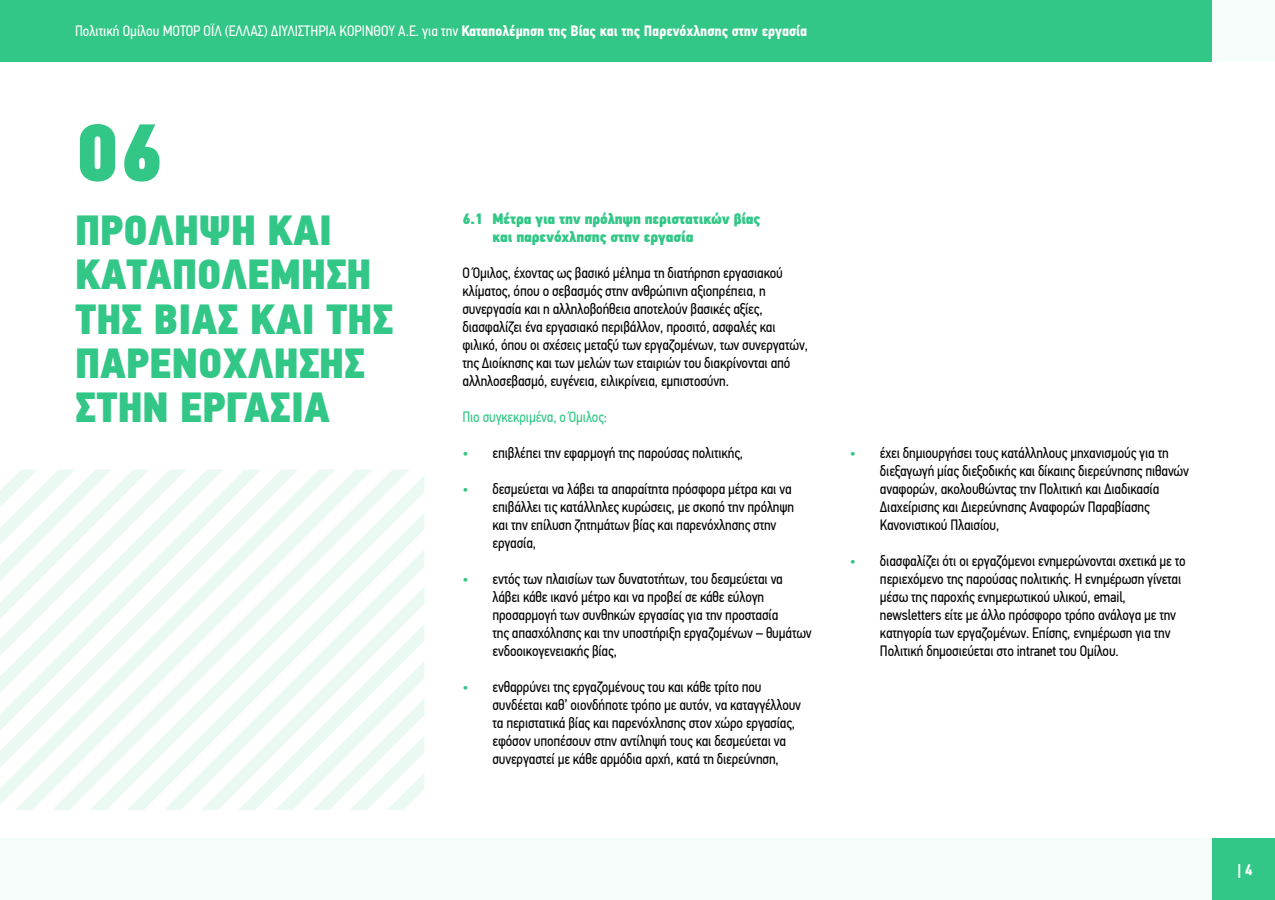
<style>
.page{position:relative;width:1275px;height:900px;background:#fff}
.page>*{position:absolute;margin:0;border:0;box-sizing:border-box;transform-origin:0 0}
.t1{font:81.6px "PF Din Text Cond Pro X Black";color:#33c787}
.t2{font:42px/44.4px "PF Din Text Cond Pro X Black";color:#33c787}
.t3{font:15px/18px "PF Din Text Cond Pro";letter-spacing:-.01em;color:#000}
.t4{font:15px "PF Din Text Cond Pro";color:#fff}
.t5{font:15px/18px "PF Din Text Cond Pro X Black";letter-spacing:-.01em;color:#33c787}
.t6{font:15px "PF Din Text Cond Pro";letter-spacing:-.01em;color:#33c787}
.t7{font:700 15px "PF Din Text Cond Pro";color:#fff}
.s1{font-weight:700}
.s2{color:#33c787}
</style>
<div class="page">
<div style="left:63px;top:0;width:1212px;height:61px;background:#f5fcf9"></div>
<div style="left:0;top:839px;width:1212px;height:61px;background:#f5fcf9"></div>
<div style="left:0;top:0;width:1212px;height:61px;background:#33c787"></div>
<div style="left:1212px;top:839px;width:63px;height:61px;background:#33c787"></div>
<svg style="left:0;top:475px;width:16px;height:329px"></svg>
<svg style="left:16px;top:470px;width:408px;height:340px"></svg>
<p class="t4" style="left:75px;top:22px;width:734px">Πολιτική Ομίλου ΜΟΤΟΡ ΟΪΛ (ΕΛΛΑΣ) ΔΙΥΛΙΣΤΗΡΙΑ ΚΟΡΙΝΘΟΥ Α.Ε. για την <span class="s1">Καταπολέμηση της Βίας και της Παρενόχλησης στην εργασία</span></p>
<h1 class="t1" style="left:75px;top:102px;width:90px">06</h1>
<h2 class="t2" style="left:75px;top:209px;width:320px">ΠΡΟΛΗΨΗ ΚΑΙ<br>ΚΑΤΑΠΟΛΕΜΗΣΗ<br>ΤΗΣ ΒΙΑΣ ΚΑΙ ΤΗΣ<br>ΠΑΡΕΝΟΧΛΗΣΗΣ<br>ΣΤΗΝ ΕΡΓΑΣΙΑ</h2>
<p class="t5" style="left:492px;top:211px;width:270px;text-indent:-30px">6.1 Μέτρα για την πρόληψη περιστατικών βίας και παρενόχλησης στην εργασία</p>
<p class="t3" style="left:462px;top:264px;width:347px">Ο Όμιλος, έχοντας ως βασικό μέλημα τη διατήρηση εργασιακού κλίματος, όπου ο σεβασμός στην ανθρώπινη αξιοπρέπεια, η συνεργασία και η αλληλοβοήθεια αποτελούν βασικές αξίες, διασφαλίζει ένα εργασιακό περιβάλλον, προσιτό, ασφαλές και φιλικό, όπου οι σχέσεις μεταξύ των εργαζομένων, των συνεργατών, της Διοίκησης και των μελών των εταιριών του διακρίνονται από αλληλοσεβασμό, ευγένεια, ειλικρίνεια, εμπιστοσύνη.</p>
<p class="t6" style="left:462px;top:408px;width:146px">Πιο συγκεκριμένα, ο Όμιλος:</p>
<p class="t3" style="left:462px;top:444px;width:282px"><span class="s2">•</span> επιβλέπει την εφαρμογή της παρούσας πολιτικής,</p>
<p class="t3" style="left:492px;top:480px;width:303px;text-indent:-30px"><span class="s2">•</span> δεσμεύεται να λάβει τα απαραίτητα πρόσφορα μέτρα και να επιβάλλει τις κατάλληλες κυρώσεις, με σκοπό την πρόληψη και την επίλυση ζητημάτων βίας και παρενόχλησης στην εργασία,</p>
<p class="t3" style="left:492px;top:570px;width:321px;text-indent:-30px"><span class="s2">•</span> εντός των πλαισίων των δυνατοτήτων, του δεσμεύεται να λάβει κάθε ικανό μέτρο και να προβεί σε κάθε εύλογη προσαρμογή των συνθηκών εργασίας για την προστασία<br>της απασχόλησης και την υποστήριξη εργαζομένων – θυμάτων ενδοοικογενειακής βίας,</p>
<p class="t3" style="left:492px;top:678px;width:310px;text-indent:-30px"><span class="s2">•</span> ενθαρρύνει της εργαζομένους του και κάθε τρίτο που συνδέεται καθ’ οιονδήποτε τρόπο με αυτόν, να καταγγέλλουν τα περιστατικά βίας και παρενόχλησης στον χώρο εργασίας, εφόσον υποπέσουν στην αντίληψή τους και δεσμεύεται να συνεργαστεί με κάθε αρμόδια αρχή, κατά τη διερεύνηση,</p>
<p class="t3" style="left:880px;top:444px;width:311px;text-indent:-30px"><span class="s2">•</span> έχει δημιουργήσει τους κατάλληλους μηχανισμούς για τη διεξαγωγή μίας διεξοδικής και δίκαιης διερεύνησης πιθανών αναφορών, ακολουθώντας την Πολιτική και Διαδικασία Διαχείρισης και Διερεύνησης Αναφορών Παραβίασης Κανονιστικού Πλαισίου,</p>
<p class="t3" style="left:880px;top:552px;width:307px;text-indent:-30px"><span class="s2">•</span> διασφαλίζει ότι οι εργαζόμενοι ενημερώνονται σχετικά με το περιεχόμενο της παρούσας πολιτικής. Η ενημέρωση γίνεται μέσω της παροχής ενημερωτικού υλικού, email, newsletters είτε με άλλο πρόσφορο τρόπο ανάλογα με την κατηγορία των εργαζομένων. Επίσης, ενημέρωση για την Πολιτική δημοσιεύεται στο intranet του Ομίλου.</p>
<p class="t7" style="left:1238px;top:861px;width:16px">| 4</p>
</div>
